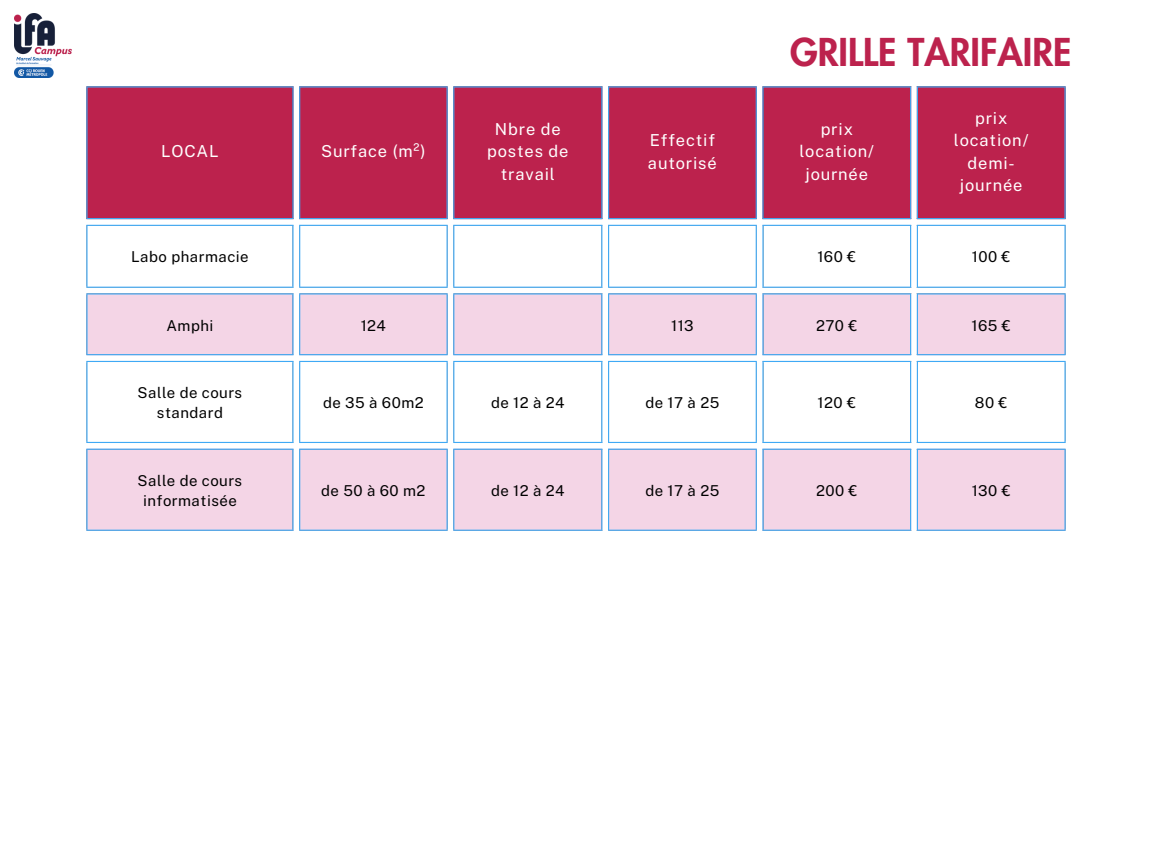
<style>
.page{position:relative;width:1152px;height:864px;background:#fff}
.page>*{position:absolute;margin:0;border:0;box-sizing:border-box;transform-origin:0 0}
.t1{font:800 37.5px "Futura LT Pro";color:#bc224d}
.t2{font:16.5px/22.5px "Public Sans";letter-spacing:.05em;color:#fff;text-align:center}
.t3{font:15px/20.2px "Public Sans";letter-spacing:.03em;color:#000;text-align:center}
</style>
<div class="page">
<div style="left:88px;top:86px;width:976px;height:133px;background:#bc224d"></div>
<svg style="left:88px;top:225px;width:976px;height:63px"></svg>
<svg style="left:86px;top:293px;width:980px;height:238px;fill:#f4d5e6"></svg>
<hr style="left:86px;top:88px;width:2px;height:130px;background:#3fa9f5">
<hr style="left:292px;top:88px;width:2px;height:130px;background:#3fa9f5">
<hr style="left:86px;top:86px;width:208px;height:2px;background:#3fa9f5">
<hr style="left:86px;top:218px;width:208px;height:1px;background:#3fa9f5">
<hr style="left:299px;top:88px;width:1px;height:130px;background:#3fa9f5">
<hr style="left:447px;top:88px;width:1px;height:130px;background:#3fa9f5">
<hr style="left:299px;top:86px;width:149px;height:2px;background:#3fa9f5">
<hr style="left:299px;top:218px;width:149px;height:1px;background:#3fa9f5">
<hr style="left:453px;top:88px;width:1px;height:130px;background:#3fa9f5">
<hr style="left:601px;top:88px;width:1px;height:130px;background:#3fa9f5">
<hr style="left:453px;top:86px;width:149px;height:2px;background:#3fa9f5">
<hr style="left:453px;top:218px;width:149px;height:1px;background:#3fa9f5">
<hr style="left:608px;top:88px;width:1px;height:130px;background:#3fa9f5">
<hr style="left:756px;top:88px;width:1px;height:130px;background:#3fa9f5">
<hr style="left:608px;top:86px;width:149px;height:2px;background:#3fa9f5">
<hr style="left:608px;top:218px;width:149px;height:1px;background:#3fa9f5">
<hr style="left:762px;top:88px;width:2px;height:130px;background:#3fa9f5">
<hr style="left:910px;top:88px;width:1px;height:130px;background:#3fa9f5">
<hr style="left:762px;top:86px;width:149px;height:2px;background:#3fa9f5">
<hr style="left:762px;top:218px;width:149px;height:1px;background:#3fa9f5">
<hr style="left:917px;top:88px;width:1px;height:130px;background:#3fa9f5">
<hr style="left:1064px;top:88px;width:2px;height:130px;background:#3fa9f5">
<hr style="left:917px;top:86px;width:149px;height:2px;background:#3fa9f5">
<hr style="left:917px;top:218px;width:149px;height:1px;background:#3fa9f5">
<hr style="left:86px;top:226px;width:2px;height:61px;background:#3fa9f5">
<hr style="left:292px;top:226px;width:2px;height:61px;background:#3fa9f5">
<hr style="left:86px;top:225px;width:208px;height:1px;background:#3fa9f5">
<hr style="left:86px;top:287px;width:208px;height:1px;background:#3fa9f5">
<hr style="left:299px;top:226px;width:1px;height:61px;background:#3fa9f5">
<hr style="left:447px;top:226px;width:1px;height:61px;background:#3fa9f5">
<hr style="left:299px;top:225px;width:149px;height:1px;background:#3fa9f5">
<hr style="left:299px;top:287px;width:149px;height:1px;background:#3fa9f5">
<hr style="left:453px;top:226px;width:1px;height:61px;background:#3fa9f5">
<hr style="left:601px;top:226px;width:1px;height:61px;background:#3fa9f5">
<hr style="left:453px;top:225px;width:149px;height:1px;background:#3fa9f5">
<hr style="left:453px;top:287px;width:149px;height:1px;background:#3fa9f5">
<hr style="left:608px;top:226px;width:1px;height:61px;background:#3fa9f5">
<hr style="left:756px;top:226px;width:1px;height:61px;background:#3fa9f5">
<hr style="left:608px;top:225px;width:149px;height:1px;background:#3fa9f5">
<hr style="left:608px;top:287px;width:149px;height:1px;background:#3fa9f5">
<hr style="left:762px;top:226px;width:2px;height:61px;background:#3fa9f5">
<hr style="left:910px;top:226px;width:1px;height:61px;background:#3fa9f5">
<hr style="left:762px;top:225px;width:149px;height:1px;background:#3fa9f5">
<hr style="left:762px;top:287px;width:149px;height:1px;background:#3fa9f5">
<hr style="left:917px;top:226px;width:1px;height:61px;background:#3fa9f5">
<hr style="left:1064px;top:226px;width:2px;height:61px;background:#3fa9f5">
<hr style="left:917px;top:225px;width:149px;height:1px;background:#3fa9f5">
<hr style="left:917px;top:287px;width:149px;height:1px;background:#3fa9f5">
<hr style="left:86px;top:295px;width:2px;height:59px;background:#3fa9f5">
<hr style="left:292px;top:295px;width:2px;height:59px;background:#3fa9f5">
<hr style="left:86px;top:293px;width:208px;height:2px;background:#3fa9f5">
<hr style="left:86px;top:354px;width:208px;height:1px;background:#3fa9f5">
<hr style="left:299px;top:295px;width:1px;height:59px;background:#3fa9f5">
<hr style="left:447px;top:295px;width:1px;height:59px;background:#3fa9f5">
<hr style="left:299px;top:293px;width:149px;height:2px;background:#3fa9f5">
<hr style="left:299px;top:354px;width:149px;height:1px;background:#3fa9f5">
<hr style="left:453px;top:295px;width:1px;height:59px;background:#3fa9f5">
<hr style="left:601px;top:295px;width:1px;height:59px;background:#3fa9f5">
<hr style="left:453px;top:293px;width:149px;height:2px;background:#3fa9f5">
<hr style="left:453px;top:354px;width:149px;height:1px;background:#3fa9f5">
<hr style="left:608px;top:295px;width:1px;height:59px;background:#3fa9f5">
<hr style="left:756px;top:295px;width:1px;height:59px;background:#3fa9f5">
<hr style="left:608px;top:293px;width:149px;height:2px;background:#3fa9f5">
<hr style="left:608px;top:354px;width:149px;height:1px;background:#3fa9f5">
<hr style="left:762px;top:295px;width:2px;height:59px;background:#3fa9f5">
<hr style="left:910px;top:295px;width:1px;height:59px;background:#3fa9f5">
<hr style="left:762px;top:293px;width:149px;height:2px;background:#3fa9f5">
<hr style="left:762px;top:354px;width:149px;height:1px;background:#3fa9f5">
<hr style="left:917px;top:295px;width:1px;height:59px;background:#3fa9f5">
<hr style="left:1064px;top:295px;width:2px;height:59px;background:#3fa9f5">
<hr style="left:917px;top:293px;width:149px;height:2px;background:#3fa9f5">
<hr style="left:917px;top:354px;width:149px;height:1px;background:#3fa9f5">
<hr style="left:86px;top:362px;width:2px;height:80px;background:#3fa9f5">
<hr style="left:292px;top:362px;width:2px;height:80px;background:#3fa9f5">
<hr style="left:86px;top:361px;width:208px;height:1px;background:#3fa9f5">
<hr style="left:86px;top:442px;width:208px;height:1px;background:#3fa9f5">
<hr style="left:299px;top:362px;width:1px;height:80px;background:#3fa9f5">
<hr style="left:447px;top:362px;width:1px;height:80px;background:#3fa9f5">
<hr style="left:299px;top:361px;width:149px;height:1px;background:#3fa9f5">
<hr style="left:299px;top:442px;width:149px;height:1px;background:#3fa9f5">
<hr style="left:453px;top:362px;width:1px;height:80px;background:#3fa9f5">
<hr style="left:601px;top:362px;width:1px;height:80px;background:#3fa9f5">
<hr style="left:453px;top:361px;width:149px;height:1px;background:#3fa9f5">
<hr style="left:453px;top:442px;width:149px;height:1px;background:#3fa9f5">
<hr style="left:608px;top:362px;width:1px;height:80px;background:#3fa9f5">
<hr style="left:756px;top:362px;width:1px;height:80px;background:#3fa9f5">
<hr style="left:608px;top:361px;width:149px;height:1px;background:#3fa9f5">
<hr style="left:608px;top:442px;width:149px;height:1px;background:#3fa9f5">
<hr style="left:762px;top:362px;width:2px;height:80px;background:#3fa9f5">
<hr style="left:910px;top:362px;width:1px;height:80px;background:#3fa9f5">
<hr style="left:762px;top:361px;width:149px;height:1px;background:#3fa9f5">
<hr style="left:762px;top:442px;width:149px;height:1px;background:#3fa9f5">
<hr style="left:917px;top:362px;width:1px;height:80px;background:#3fa9f5">
<hr style="left:1064px;top:362px;width:2px;height:80px;background:#3fa9f5">
<hr style="left:917px;top:361px;width:149px;height:1px;background:#3fa9f5">
<hr style="left:917px;top:442px;width:149px;height:1px;background:#3fa9f5">
<hr style="left:86px;top:450px;width:2px;height:80px;background:#3fa9f5">
<hr style="left:292px;top:450px;width:2px;height:80px;background:#3fa9f5">
<hr style="left:86px;top:449px;width:208px;height:1px;background:#3fa9f5">
<hr style="left:86px;top:530px;width:208px;height:1px;background:#3fa9f5">
<hr style="left:299px;top:450px;width:1px;height:80px;background:#3fa9f5">
<hr style="left:447px;top:450px;width:1px;height:80px;background:#3fa9f5">
<hr style="left:299px;top:449px;width:149px;height:1px;background:#3fa9f5">
<hr style="left:299px;top:530px;width:149px;height:1px;background:#3fa9f5">
<hr style="left:453px;top:450px;width:1px;height:80px;background:#3fa9f5">
<hr style="left:601px;top:450px;width:1px;height:80px;background:#3fa9f5">
<hr style="left:453px;top:449px;width:149px;height:1px;background:#3fa9f5">
<hr style="left:453px;top:530px;width:149px;height:1px;background:#3fa9f5">
<hr style="left:608px;top:450px;width:1px;height:80px;background:#3fa9f5">
<hr style="left:756px;top:450px;width:1px;height:80px;background:#3fa9f5">
<hr style="left:608px;top:449px;width:149px;height:1px;background:#3fa9f5">
<hr style="left:608px;top:530px;width:149px;height:1px;background:#3fa9f5">
<hr style="left:762px;top:450px;width:2px;height:80px;background:#3fa9f5">
<hr style="left:910px;top:450px;width:1px;height:80px;background:#3fa9f5">
<hr style="left:762px;top:449px;width:149px;height:1px;background:#3fa9f5">
<hr style="left:762px;top:530px;width:149px;height:1px;background:#3fa9f5">
<hr style="left:917px;top:450px;width:1px;height:80px;background:#3fa9f5">
<hr style="left:1064px;top:450px;width:2px;height:80px;background:#3fa9f5">
<hr style="left:917px;top:449px;width:149px;height:1px;background:#3fa9f5">
<hr style="left:917px;top:530px;width:149px;height:1px;background:#3fa9f5">
<img style="left:15px;top:14px;width:57px;height:64px">
<p class="t2" style="left:161px;top:140px;width:59px">LOCAL</p>
<h1 class="t2" style="left:321px;top:140px;width:106px">Surface (m²)</h1>
<p class="t1" style="left:790px;top:35px;width:283px">GRILLE TARIFAIRE</p>
<p class="t2" style="left:487px;top:118px;width:83px">Nbre de postes de travail</p>
<p class="t2" style="left:648px;top:129px;width:70px;text-align:left">Effectif autorisé</p>
<p class="t2" style="left:800px;top:118px;width:76px">prix location/ journée</p>
<p class="t2" style="left:954px;top:106px;width:76px">prix location/ demi&shy;journée</p>
<p class="t3" style="left:131px;top:246px;width:119px">Labo pharmacie</p>
<p class="t3" style="left:817px;top:246px;width:40px">160 €</p>
<p class="t3" style="left:972px;top:246px;width:40px">100 €</p>
<p class="t3" style="left:166px;top:315px;width:48px">Amphi</p>
<p class="t3" style="left:361px;top:315px;width:27px">124</p>
<p class="t3" style="left:671px;top:315px;width:24px">113</p>
<p class="t3" style="left:816px;top:315px;width:43px">270 €</p>
<p class="t3" style="left:972px;top:315px;width:41px">165 €</p>
<p class="t3" style="left:138px;top:382px;width:106px">Salle de cours standard</p>
<p class="t3" style="left:323px;top:393px;width:102px">de 35 à 60m2</p>
<p class="t3" style="left:491px;top:393px;width:75px">de 12 à 24</p>
<p class="t3" style="left:645px;top:393px;width:75px">de 17 à 25</p>
<p class="t3" style="left:818px;top:393px;width:40px">120 €</p>
<p class="t3" style="left:975px;top:393px;width:34px">80 €</p>
<p class="t3" style="left:138px;top:470px;width:106px">Salle de cours informatisée</p>
<p class="t3" style="left:321px;top:480px;width:106px">de 50 à 60 m2</p>
<p class="t3" style="left:491px;top:480px;width:75px">de 12 à 24</p>
<p class="t3" style="left:645px;top:480px;width:75px">de 17 à 25</p>
<p class="t3" style="left:816px;top:480px;width:43px">200 €</p>
<p class="t3" style="left:972px;top:480px;width:40px">130 €</p>
</div>
